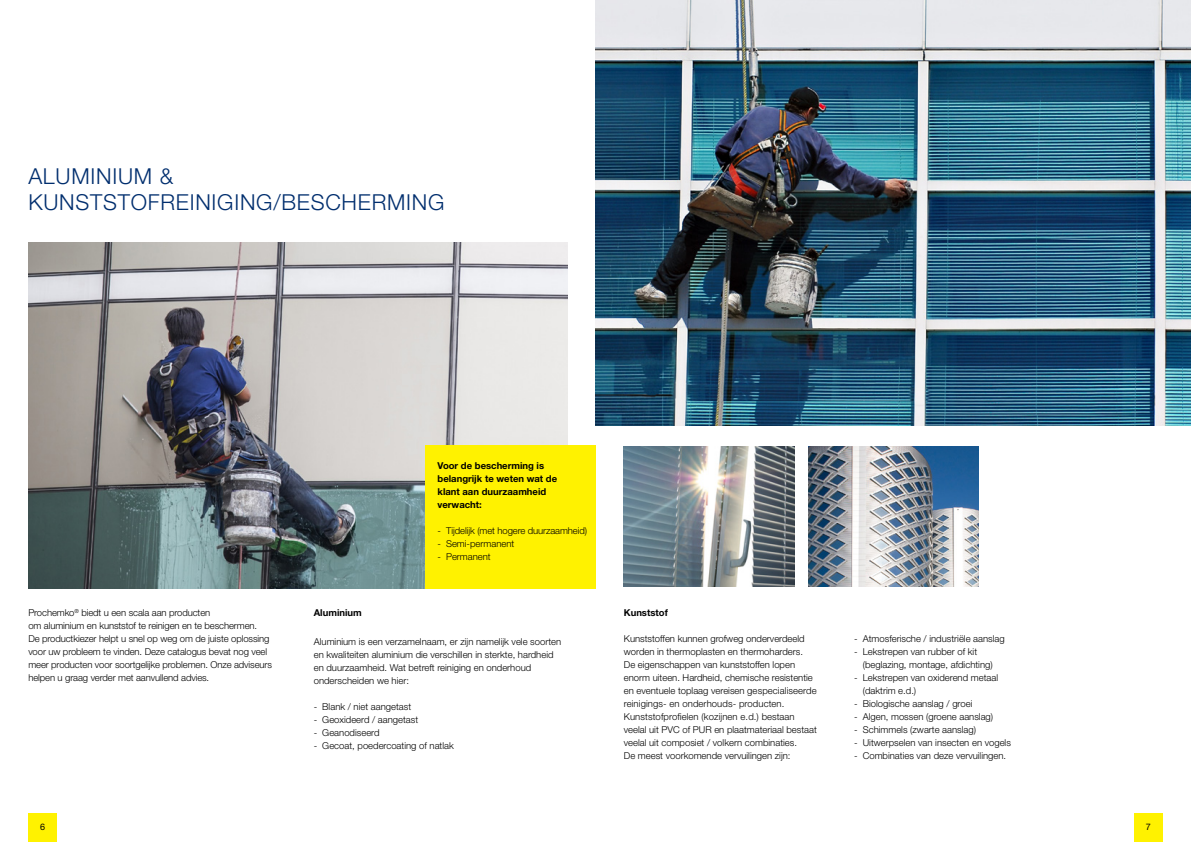
<style>
.page{position:relative;width:1191px;height:842px;background:#fff}
.page>*{position:absolute;margin:0;border:0;box-sizing:border-box;transform-origin:0 0}
.t1{font:300 22px "Helvetica Neue LT Std";letter-spacing:.035em;color:#002e6e}
.t2{font:300 9.5px/13px "Helvetica Neue LT Std";color:#000}
.t3{font:700 9.5px/13px "Helvetica Neue LT Std";color:#000}
.t4{font:9px "Helvetica Neue LT Std";color:#000}
</style>
<div class="page">
<div style="left:28px;top:814px;width:29px;height:28px;background:#fff200"></div>
<div style="left:1134px;top:814px;width:28px;height:28px;background:#fff200"></div>
<img style="left:595px;top:0;width:596px;height:425px">
<img style="left:808px;top:446px;width:170px;height:141px">
<img style="left:624px;top:446px;width:170px;height:141px">
<img style="left:28px;top:242px;width:539px;height:346px">
<div style="left:425px;top:445px;width:170px;height:143px;background:#fff200"></div>
<p class="t1" style="left:28px;top:163px;width:146px">ALUMINIUM &amp;</p>
<p class="t1" style="left:28px;top:189px;width:417px">KUNSTSTOFREINIGING/BESCHERMING</p>
<p class="t3" style="left:437px;top:458px;width:121px">Voor de bescherming is belangrijk te weten wat de klant aan duurzaamheid verwacht:</p>
<p class="t2" style="left:437px;top:523px;width:151px">- Tijdelijk (met hogere duurzaamheid)</p>
<p class="t2" style="left:437px;top:536px;width:78px">- Semi-permanent</p>
<p class="t2" style="left:437px;top:549px;width:55px">- Permanent</p>
<p class="t2" style="left:28px;top:606px;width:245px">Prochemko<sup>®</sup> biedt u een scala aan producten<br>om aluminium en kunststof te reinigen en te beschermen.<br>De productkiezer helpt u snel op weg om de juiste oplossing voor uw probleem te vinden. Deze catalogus bevat nog veel meer producten voor soortgelijke problemen. Onze adviseurs helpen u graag verder met aanvullend advies.</p>
<p class="t3" style="left:314px;top:606px;width:49px">Aluminium</p>
<p class="t2" style="left:314px;top:635px;width:249px">Aluminium is een verzamelnaam, er zijn namelijk vele soorten en kwaliteiten aluminium die verschillen in sterkte, hardheid en duurzaamheid. Wat betreft reiniging en onderhoud onderscheiden we hier:</p>
<p class="t2" style="left:314px;top:700px;width:99px">- Blank / niet aangetast</p>
<p class="t2" style="left:314px;top:713px;width:106px">- Geoxideerd / aangetast</p>
<p class="t2" style="left:314px;top:726px;width:67px">- Geanodiseerd</p>
<p class="t2" style="left:314px;top:739px;width:141px">- Gecoat, poedercoating of natlak</p>
<p class="t3" style="left:624px;top:606px;width:45px">Kunststof</p>
<p class="t2" style="left:624px;top:632px;width:195px">Kunststoffen kunnen grofweg onderverdeeld worden in thermoplasten en thermoharders.<br>De eigenschappen van kunststoffen lopen enorm uiteen. Hardheid, chemische resistentie en eventuele toplaag vereisen gespecialiseerde reinigings- en onderhouds- producten.<br>Kunststofprofielen (kozijnen e.d.) bestaan veelal uit PVC of PUR en plaatmateriaal bestaat veelal uit composiet / volkern combinaties.<br>De meest voorkomende vervuilingen zijn:</p>
<p class="t2" style="left:854px;top:632px;width:152px">- Atmosferische / industriële aanslag</p>
<p class="t2" style="left:862px;top:645px;width:131px;text-indent:-9px">- Lekstrepen van rubber of kit (beglazing, montage, afdichting)</p>
<p class="t2" style="left:862px;top:671px;width:137px;text-indent:-9px">- Lekstrepen van oxiderend metaal (daktrim e.d.)</p>
<p class="t2" style="left:854px;top:697px;width:120px">- Biologische aanslag / groei</p>
<p class="t2" style="left:854px;top:710px;width:140px">- Algen, mossen (groene aanslag)</p>
<p class="t2" style="left:854px;top:723px;width:123px">- Schimmels (zwarte aanslag)</p>
<p class="t2" style="left:854px;top:736px;width:158px">- Uitwerpselen van insecten en vogels</p>
<p class="t2" style="left:854px;top:749px;width:153px">- Combinaties van deze vervuilingen.</p>
<p class="t4" style="left:40px;top:821px;width:7px">6</p>
<p class="t4" style="left:1146px;top:821px;width:7px">7</p>
</div>
